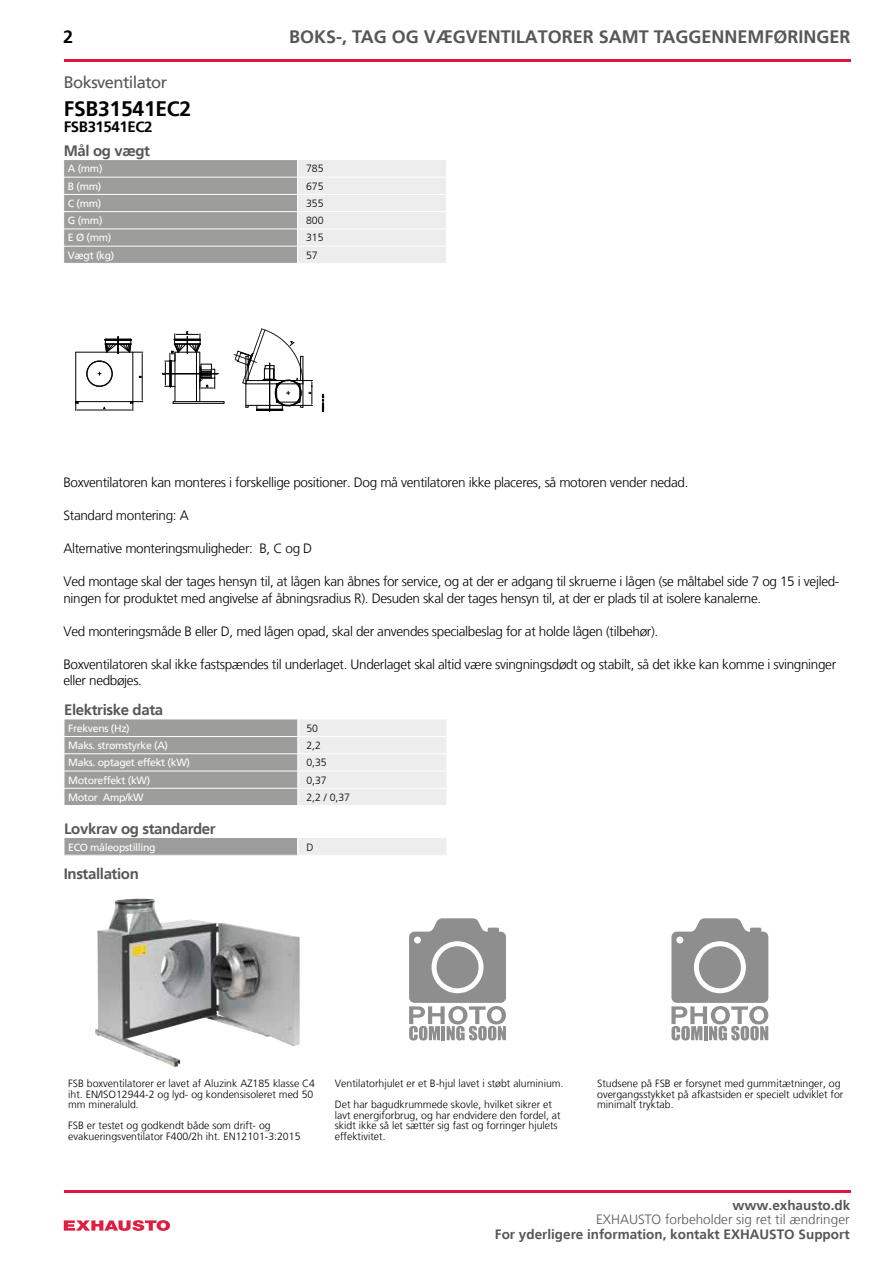
<style>
.page{position:relative;width:893px;height:1263px;background:#fff}
.page>*{position:absolute;margin:0;border:0;box-sizing:border-box;transform-origin:0 0}
.t1{font:700 21px "Frutiger LT";letter-spacing:-.01em;color:#000}
.t2{font:700 18px "Frutiger LT";color:#575756}
.t3{font:700 18px "Frutiger LT";color:#000}
.t4{font:16.5px "Frutiger LT";letter-spacing:-.035em;color:#575756}
.t5{font:700 15px "Frutiger LT";letter-spacing:-.025em;color:#575756}
.t6{font:700 15px "Frutiger LT";letter-spacing:-.025em;color:#000}
.t7{font:300 13.5px/16.5px "Frutiger LT";letter-spacing:-.025em;color:#000}
.t8{font:700 13.5px "Frutiger LT";color:#575756}
.t9{font:300 13.5px "Frutiger LT";color:#575756}
.t10{font:300 10.5px/10.5px "Frutiger LT";color:#000}
.t11{font:10.5px "Frutiger LT";letter-spacing:-.03em;color:#fff}
</style>
<div class="page">
<svg style="left:64px;top:1220px;width:106px;height:11px"></svg>
<hr style="left:64px;top:60px;width:786px;height:2px;background:#df1641">
<hr style="left:64px;top:1190px;width:786px;height:2px;background:#df1641">
<svg style="left:63px;top:160px;width:383px;height:103px;background:#bfbfbf"></svg>
<hr style="left:77px;top:410px;width:54px;height:1px;background:#000">
<hr style="left:76px;top:352px;width:57px;height:1px;background:#000">
<hr style="left:76px;top:401px;width:57px;height:1px;background:#000">
<hr style="left:75px;top:352px;width:1px;height:51px;background:#000">
<svg style="left:75px;top:402px;width:4px;height:9px"></svg>
<hr style="left:133px;top:352px;width:1px;height:50px;background:#000">
<hr style="left:142px;top:354px;width:1px;height:46px;background:#000">
<svg style="left:130px;top:400px;width:13px;height:11px"></svg>
<svg style="left:86px;top:337px;width:57px;height:53px"></svg>
<hr style="left:200px;top:352px;width:1px;height:50px;background:#000">
<hr style="left:196px;top:352px;width:1px;height:50px;background:#000">
<hr style="left:175px;top:352px;width:1px;height:50px;background:#000">
<svg style="left:173px;top:401px;width:52px;height:3px"></svg>
<svg style="left:322px;top:394px;width:2px;height:18px"></svg>
<svg style="left:234px;top:329px;width:79px;height:83px"></svg>
<svg style="left:162px;top:331px;width:57px;height:58px"></svg>
<svg style="left:64px;top:719px;width:382px;height:86px;background:#bfbfbf"></svg>
<div style="left:64px;top:838px;width:234px;height:17px;background:#9d9d9c"></div>
<div style="left:298px;top:838px;width:149px;height:17px;background:#ededed"></div>
<svg style="left:64px;top:838px;width:1px;height:17px"></svg>
<img style="left:95px;top:899px;width:205px;height:168px">
<svg style="left:409px;top:918px;width:97px;height:122px"></svg>
<svg style="left:671px;top:918px;width:97px;height:122px"></svg>
<h2 class="t3" style="left:63px;top:27px;width:12px">2</h2>
<p class="t4" style="left:64px;top:73px;width:105px">Boksventilator</p>
<h1 class="t1" style="left:64px;top:96px;width:129px">FSB31541EC2</h1>
<p class="t6" style="left:64px;top:118px;width:90px">FSB31541EC2</p>
<h2 class="t2" style="left:289px;top:27px;width:563px">BOKS-, TAG OG VÆGVENTILATORER SAMT TAGGENNEMFØRINGER</h2>
<p class="t5" style="left:64px;top:142px;width:88px">Mål og vægt</p>
<p class="t11" style="left:68px;top:163px;width:36px">A (mm)</p>
<p class="t10" style="left:306px;top:164px;width:19px">785</p>
<p class="t11" style="left:68px;top:180px;width:35px">B (mm)</p>
<p class="t10" style="left:306px;top:181px;width:19px">675</p>
<p class="t11" style="left:68px;top:197px;width:35px">C (mm)</p>
<p class="t10" style="left:306px;top:198px;width:19px">355</p>
<p class="t11" style="left:68px;top:214px;width:36px">G (mm)</p>
<p class="t10" style="left:306px;top:215px;width:19px">800</p>
<p class="t11" style="left:68px;top:232px;width:45px">E Ø (mm)</p>
<p class="t10" style="left:306px;top:233px;width:19px">315</p>
<p class="t11" style="left:68px;top:249px;width:48px">Vægt (kg)</p>
<p class="t10" style="left:306px;top:250px;width:13px">57</p>
<p class="t7" style="left:63px;top:474px;width:626px">Boxventilatoren kan monteres i forskellige positioner. Dog må ventilatoren ikke placeres, så motoren vender nedad.</p>
<p class="t7" style="left:63px;top:507px;width:127px">Standard montering: A</p>
<p class="t7" style="left:63px;top:540px;width:250px">Alternative monteringsmuligheder: B, C og D</p>
<p class="t7" style="left:63px;top:573px;width:777px">Ved montage skal der tages hensyn til, at lågen kan åbnes for service, og at der er adgang til skruerne i lågen (se måltabel side 7 og 15 i vejled&shy;ningen for produktet med angivelse af åbningsradius R). Desuden skal der tages hensyn til, at der er plads til at isolere kanalerne.</p>
<p class="t7" style="left:63px;top:623px;width:596px">Ved monteringsmåde B eller D, med lågen opad, skal der anvendes specialbeslag for at holde lågen (tilbehør).</p>
<p class="t7" style="left:63px;top:656px;width:774px">Boxventilatoren skal ikke fastspændes til underlaget. Underlaget skal altid være svingningsdødt og stabilt, så det ikke kan komme i svingninger eller nedbøjes.</p>
<p class="t5" style="left:64px;top:701px;width:100px">Elektriske data</p>
<p class="t11" style="left:68px;top:722px;width:63px">Frekvens (Hz)</p>
<p class="t10" style="left:306px;top:723px;width:13px">50</p>
<p class="t11" style="left:68px;top:739px;width:101px">Maks. strømstyrke (A)</p>
<p class="t10" style="left:306px;top:740px;width:16px">2,2</p>
<p class="t11" style="left:68px;top:756px;width:123px">Maks. optaget effekt (kW)</p>
<p class="t10" style="left:306px;top:758px;width:22px">0,35</p>
<p class="t11" style="left:68px;top:774px;width:84px">Motoreffekt (kW)</p>
<p class="t10" style="left:306px;top:775px;width:22px">0,37</p>
<p class="t11" style="left:68px;top:791px;width:77px">Motor Amp/kW</p>
<p class="t10" style="left:306px;top:792px;width:45px">2,2 / 0,37</p>
<p class="t5" style="left:64px;top:820px;width:153px">Lovkrav og standarder</p>
<p class="t11" style="left:68px;top:841px;width:89px">ECO måleopstilling</p>
<p class="t10" style="left:306px;top:842px;width:9px">D</p>
<p class="t5" style="left:64px;top:865px;width:77px">Installation</p>
<p class="t10" style="left:68px;top:1078px;width:248px">FSB boxventilatorer er lavet af Aluzink AZ185 klasse C4 iht. EN/ISO12944-2 og lyd- og kondensisoleret med 50 mm mineraluld.</p>
<p class="t10" style="left:68px;top:1120px;width:234px">FSB er testet og godkendt både som drift- og evakueringsventilator F400/2h iht. EN12101-3:2015</p>
<p class="t10" style="left:335px;top:1073px;width:230px;line-height:21px">Ventilatorhjulet er et B-hjul lavet i støbt aluminium.<br>Det har bagudkrummede skovle, hvilket sikrer et</p>
<p class="t10" style="left:335px;top:1110px;width:227px">lavt energiforbrug, og har endvidere den fordel, at skidt ikke så let sætter sig fast og forringer hjulets effektivitet.</p>
<p class="t10" style="left:597px;top:1078px;width:248px">Studsene på FSB er forsynet med gummitætninger, og overgangsstykket på afkastsiden er specielt udviklet for minimalt tryktab.</p>
<p class="t8" style="left:733px;top:1198px;width:119px">www.exhausto.dk</p>
<p class="t9" style="left:596px;top:1212px;width:255px">EXHAUSTO forbeholder sig ret til ændringer</p>
<p class="t8" style="left:495px;top:1226px;width:356px">For yderligere information, kontakt EXHAUSTO Support</p>
</div>
